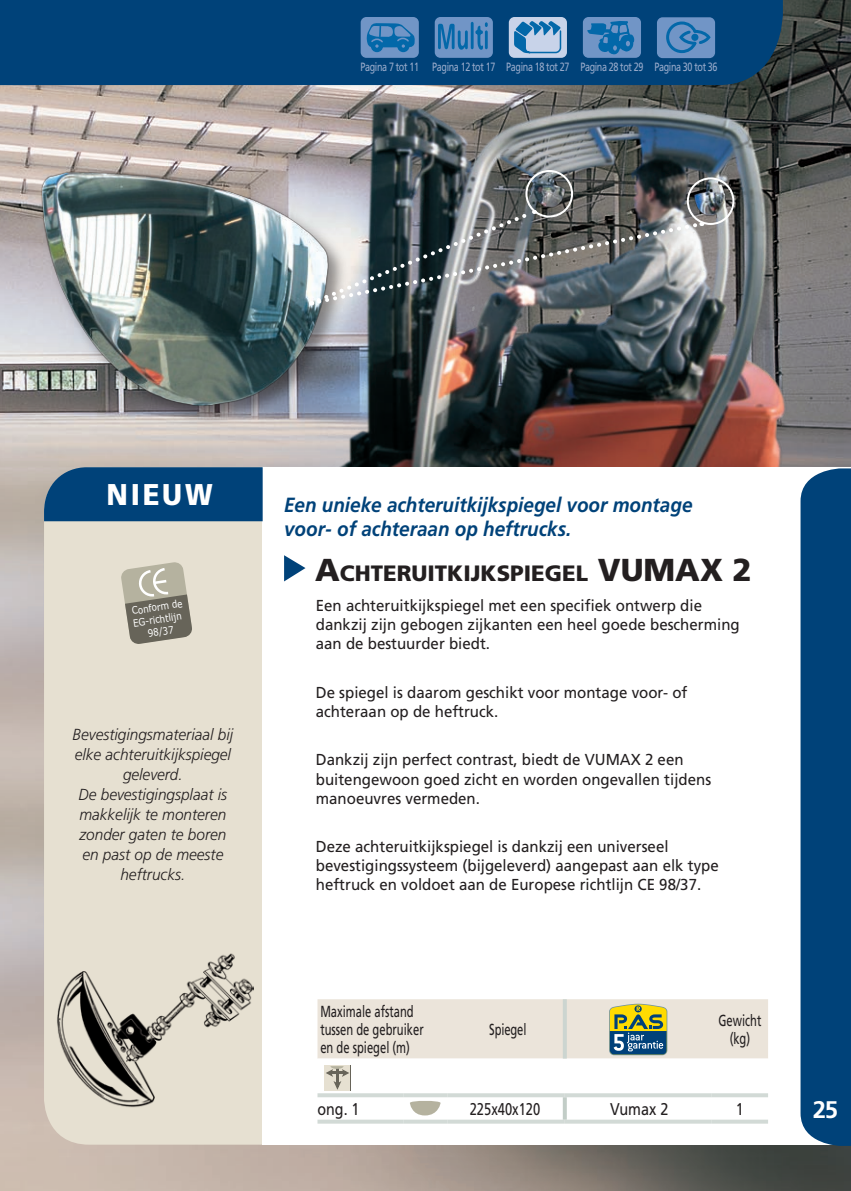
<style>
.page{position:relative;width:851px;height:1191px;background:#fff}
.page>*{position:absolute;margin:0;border:0;box-sizing:border-box;transform-origin:0 0}
.t1{font:900 31.8px "Frutiger";color:#231f20}
.t2{font:900 30px "Frutiger";letter-spacing:.1em;color:#fff;scale:.92 1}
.t3{font:700 24px "Frutiger";color:#fff}
.t4{font:900 22.2px "Frutiger";color:#231f20}
.t5{font:italic 700 20.6px/24.2px "Frutiger";color:#004279;scale:.92 1}
.t6{font:17px "Frutiger";color:#231f20;scale:.76 1}
.t7{font:17px "Frutiger";color:#231f20;scale:.84 1}
.t8{font:17px "Frutiger";color:#231f20;scale:.85 1}
.t9{font:italic 300 16px/20px "Frutiger";color:#231f20;text-align:center;scale:.96 1}
.t10{font:16px/18px "Frutiger";color:#231f20;scale:.7 1}
.t11{font:15.8px/19px "Frutiger";color:#231f20;scale:.95 1}
.t12{font:12px "Frutiger";letter-spacing:-.04em;color:#98aaca;scale:.75 1}
.t13{font:10.2px/12.2px "Verdana";color:#fff;text-align:center;scale:.86 1}
.s1{font-size:31.8px}
</style>
<div class="page">
<img style="left:0;top:0;width:850px;height:1191px">
<img style="left:257px;top:96px;width:536px;height:371px">
<div style="left:38px;top:169px;width:310px;height:256px;background:#231f20;opacity:.5"></div>
<img style="left:39px;top:168px;width:294px;height:240px">
<div style="left:686px;top:177px;width:48px;height:48px;border:2px solid #fff;border-radius:50%"></div>
<div style="left:525px;top:170px;width:48px;height:47px;border:2px solid #fff;border-radius:50%"></div>
<svg style="left:311px;top:208px;width:391px;height:98px;background:#797f81"></svg>
<div style="left:44px;top:467px;width:758px;height:677px;background:#e6e0d1;border-radius:45px"></div>
<div style="left:262px;top:467px;width:588px;height:677px;background:#fff"></div>
<div style="left:800px;top:468px;width:50px;height:677px;background:#004279"></div>
<img style="left:57px;top:953px;width:196px;height:155px">
<div style="left:44px;top:467px;width:218px;height:54px;background:#004279"></div>
<svg style="left:284px;top:555px;width:21px;height:26px"></svg>
<svg style="left:121px;top:562px;width:71px;height:82px"></svg>
<hr style="left:317px;top:1119px;width:86px;height:4px;background:#d2dad6">
<hr style="left:403px;top:1119px;width:44px;height:4px;background:#d2dad6">
<hr style="left:447px;top:1119px;width:117px;height:4px;background:#d2dad6">
<hr style="left:711px;top:1119px;width:57px;height:4px;background:#d2dad6">
<hr style="left:564px;top:1119px;width:147px;height:4px;background:#d2dad6">
<svg style="left:317px;top:999px;width:451px;height:122px"></svg>
<div style="left:0;top:0;width:782px;height:85px;background:#004279"></div>
<div style="left:582px;top:17px;width:59px;height:41px;background:#7195c6;border-radius:6px"></div>
<svg style="left:587px;top:21px;width:48px;height:34px"></svg>
<div style="left:656px;top:17px;width:59px;height:41px;background:#7195c6;border-radius:6px"></div>
<svg style="left:666px;top:21px;width:45px;height:32px"></svg>
<div style="left:691px;top:34px;width:7px;height:7px;background:#0368a9;border-radius:50%"></div>
<div style="left:508px;top:17px;width:59px;height:41px;background:#c8d3e9;border-radius:6px"></div>
<svg style="left:514px;top:21px;width:48px;height:33px"></svg>
<div style="left:360px;top:17px;width:59px;height:41px;background:#7195c6;border-radius:6px"></div>
<div style="left:398px;top:41px;width:10px;height:10px;background:#0368a9;border-radius:50%"></div>
<div style="left:397px;top:40px;width:12px;height:12px;border:2px solid #0368a9;border-radius:50%"></div>
<div style="left:371px;top:41px;width:11px;height:10px;background:#0368a9;border-radius:50%"></div>
<div style="left:371px;top:40px;width:12px;height:12px;border:2px solid #0368a9;border-radius:50%"></div>
<svg style="left:367px;top:23px;width:48px;height:25px"></svg>
<div style="left:434px;top:17px;width:59px;height:41px;background:#7195c6;border-radius:6px"></div>
<svg style="left:438px;top:24px;width:29px;height:26px"></svg>
<hr style="left:470px;top:22px;width:3px;height:27px;background:#0368a9;border-radius:2px">
<svg style="left:475px;top:22px;width:12px;height:28px"></svg>
<p class="t12" style="left:360px;top:60px;width:477px">Pagina 7 tot 11 Pagina 12 tot 17 Pagina 18 tot 27 Pagina 28 tot 29 Pagina 30 tot 36</p>
<h2 class="t2" style="left:106px;top:476px;width:117px">NIEUW</h2>
<p class="t13" style="left:131px;top:605px;width:61px;rotate:-8deg">Conform de<br>EG-richtlijn<br>98/37</p>
<p class="t9" style="left:73px;top:724px;width:169px">Bevestigingsmateriaal bij elke achteruitkijkspiegel geleverd.<br>De bevestigingsplaat is makkelijk te monteren zonder gaten te boren en past op de meeste heftrucks.</p>
<h3 class="t5" style="left:284px;top:492px;width:445px">Een unieke achteruitkijkspiegel voor montage voor- of achteraan op heftrucks.</h3>
<h3 class="t4" style="left:315px;top:559px;width:82px"><span class="s1">A</span>CHTERUI</h3>
<h3 class="t4" style="left:435px;top:559px;width:60px">TKIJKSPIEGEL</h3>
<h1 class="t1" style="left:597px;top:550px;width:156px">VUMAX 2</h1>
<p class="t11" style="left:316px;top:596px;width:447px">Een achteruitkijkspiegel met een specifiek ontwerp die dankzij zijn gebogen zijkanten een heel goede bescherming aan de bestuurder biedt.</p>
<p class="t11" style="left:316px;top:683px;width:392px">De spiegel is daarom geschikt voor montage voor- of achteraan op de heftruck.</p>
<p class="t11" style="left:316px;top:750px;width:417px">Dankzij zijn perfect contrast, biedt de VUMAX 2 een buitengewoon goed zicht en worden ongevallen tijdens manoeuvres vermeden.</p>
<p class="t11" style="left:316px;top:837px;width:425px">Deze achteruitkijkspiegel is dankzij een universeel bevestigingssysteem (bijgeleverd) aangepast aan elk type heftruck en voldoet aan de Europese richtlijn CE 98/37.</p>
<p class="t10" style="left:320px;top:1002px;width:149px">Maximale afstand tussen de gebruiker en de spiegel (m)</p>
<p class="t10" style="left:489px;top:1020px;width:55px">Spiegel</p>
<p class="t10" style="left:718px;top:1011px;width:63px;text-align:center">Gewicht (kg)</p>
<p class="t7" style="left:317px;top:1099px;width:52px">ong. 1</p>
<p class="t6" style="left:469px;top:1099px;width:94px">225x40x120</p>
<p class="t8" style="left:610px;top:1099px;width:70px">Vumax 2</p>
<p class="t7" style="left:735px;top:1099px;width:11px">1</p>
<h3 class="t3" style="left:812px;top:1095px;width:27px">25</h3>
</div>
